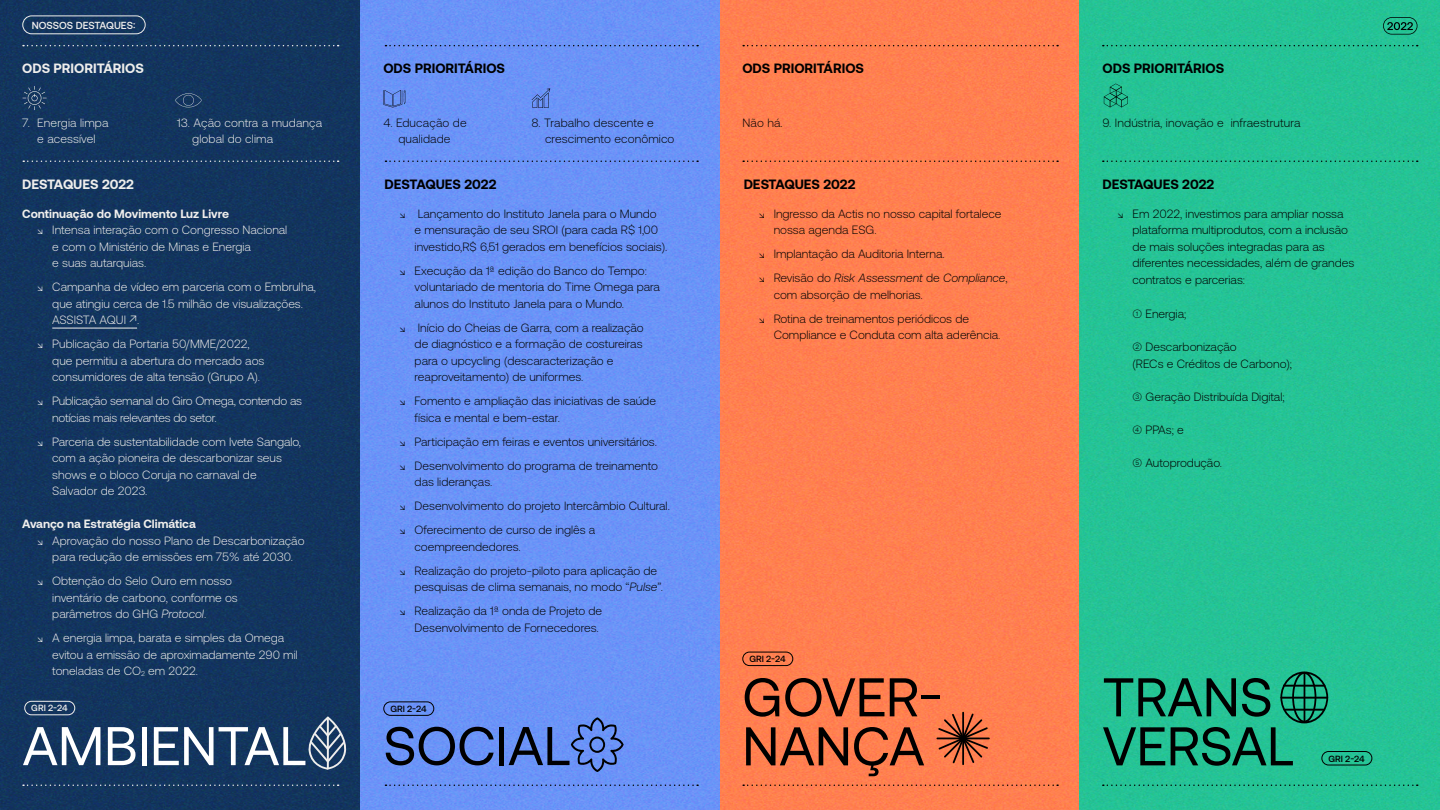
<style>
.page{position:relative;width:1440px;height:810px;background:#fff}
.page>*{position:absolute;margin:0;border:0;box-sizing:border-box;transform-origin:0 0}
.t1{font:54.38px/49.1px "Aeonik";color:#000}
.t2{font:54.38px "Aeonik";color:#fff}
.t3{font:700 13.5px "Aeonik";color:#000}
.t4{font:700 13.5px "Aeonik";color:#efeeec}
.t5{font:300 12px/16.5px "Aeonik";color:#000}
.t6{font:300 12px/16.5px "Aeonik";color:#efeeec}
.t7{font:300 12px/16.5px "Aeonik";letter-spacing:-.02em;color:#efeeec}
.t8{font:700 12px "Aeonik";color:#efeeec}
.t9{font:500 10.27px "Aeonik";color:#efeeec}
.t10{font:500 9px "Aeonik";color:#000}
.t11{font:500 9px "Aeonik";color:#efeeec}
.s1{font-style:italic}
</style>
<div class="page">
<img style="left:0;top:0;width:1440px;height:810px">
<hr style="left:52px;top:328px;width:85px;height:1px;background:#efeeec">
<svg style="left:175px;top:93px;width:27px;height:14px"></svg>
<svg style="left:23px;top:86px;width:24px;height:24px"></svg>
<svg style="left:383px;top:90px;width:23px;height:17px"></svg>
<svg style="left:1104px;top:84px;width:24px;height:23px"></svg>
<hr style="left:962px;top:712px;width:2px;height:53px;background:#000">
<hr style="left:937px;top:738px;width:53px;height:1px;background:#000">
<svg style="left:938px;top:714px;width:50px;height:49px;background:#b85b39"></svg>
<div style="left:742px;top:652px;width:51px;height:14px;border:1px solid #000;border-radius:7px"></div>
<div style="left:24px;top:701px;width:51px;height:14px;border:1px solid #efeeec;border-radius:7px"></div>
<svg style="left:307px;top:717px;width:41px;height:52px;background:#4a6381"></svg>
<div style="left:383px;top:701px;width:51px;height:15px;border:1px solid #000;border-radius:7px"></div>
<svg style="left:571px;top:717px;width:53px;height:55px;background:#5779cb"></svg>
<div style="left:1322px;top:751px;width:50px;height:14px;border:1px solid #000;border-radius:7px"></div>
<svg style="left:1280px;top:672px;width:48px;height:51px;background:#1c9673"></svg>
<hr style="left:1304px;top:672px;width:1px;height:51px;background:#000">
<hr style="left:1283px;top:685px;width:42px;height:2px;background:#000">
<hr style="left:1284px;top:709px;width:41px;height:2px;background:#000">
<hr style="left:1280px;top:697px;width:48px;height:2px;background:#000">
<div style="left:22px;top:16px;width:123px;height:18px;border:1px solid #efeeec;border-radius:9px"></div>
<svg style="left:1383px;top:17px;width:34px;height:18px"></svg>
<svg style="left:23px;top:45px;width:316px;height:1px"></svg>
<svg style="left:23px;top:784px;width:316px;height:2px"></svg>
<svg style="left:386px;top:45px;width:312px;height:1px"></svg>
<svg style="left:386px;top:160px;width:312px;height:2px"></svg>
<svg style="left:386px;top:784px;width:312px;height:2px"></svg>
<svg style="left:743px;top:45px;width:315px;height:1px"></svg>
<svg style="left:743px;top:160px;width:315px;height:2px"></svg>
<svg style="left:743px;top:784px;width:315px;height:2px"></svg>
<svg style="left:1103px;top:45px;width:315px;height:1px"></svg>
<svg style="left:1103px;top:160px;width:315px;height:2px"></svg>
<svg style="left:1103px;top:784px;width:315px;height:2px"></svg>
<svg style="left:23px;top:160px;width:316px;height:2px"></svg>
<svg style="left:532px;top:88px;width:18px;height:20px"></svg>
<p class="t9" style="left:32px;top:19px;width:105px">NOSSOS DESTAQUES:</p>
<p class="t4" style="left:22px;top:61px;width:123px">ODS PRIORITÁRIOS</p>
<p class="t3" style="left:383px;top:61px;width:123px">ODS PRIORITÁRIOS</p>
<p class="t6" style="left:22px;top:114px;width:88px;text-align:center">7. Energia limpa e acessível</p>
<p class="t5" style="left:545px;top:114px;width:131px;text-indent:-13px">8. Trabalho descente e crescimento econômico</p>
<p class="t6" style="left:192px;top:114px;width:132px;text-indent:-15px">13. Ação contra a mudança global do clima</p>
<p class="t5" style="left:383px;top:114px;width:85px;text-align:center">4. Educação de qualidade</p>
<p class="t4" style="left:22px;top:177px;width:113px">DESTAQUES 2022</p>
<p class="t8" style="left:22px;top:207px;width:208px">Continuação do Movimento Luz Livre</p>
<p class="t6" style="left:52px;top:222px;width:237px;text-indent:-15px">↘ Intensa interação com o Congresso Nacional e com o Ministério de Minas e Energia<br>e suas autarquias.</p>
<p class="t6" style="left:52px;top:279px;width:265px;text-indent:-15px">↘ Campanha de vídeo em parceria com o Embrulha, que atingiu cerca de 1.5 milhão de visualizações.<br>ASSISTA AQUI ↗.</p>
<p class="t6" style="left:52px;top:336px;width:214px;text-indent:-15px">↘ Publicação da Portaria 50/MME/2022, que permitiu a abertura do mercado aos consumidores de alta tensão (Grupo A).</p>
<p class="t7" style="left:52px;top:393px;width:251px;text-indent:-15px">↘ Publicação semanal do Giro Omega, contendo as notícias mais relevantes do setor.</p>
<p class="t6" style="left:52px;top:433px;width:250px;text-indent:-15px">↘ Parceria de sustentabilidade com Ivete Sangalo, com a ação pioneira de descarbonizar seus shows e o bloco Coruja no carnaval de Salvador de 2023.</p>
<p class="t8" style="left:22px;top:517px;width:175px">Avanço na Estratégia Climática</p>
<p class="t6" style="left:37px;top:532px;width:269px;text-align:center">↘ Aprovação do nosso Plano de Descarbonização para redução de emissões em 75% até 2030.</p>
<p class="t6" style="left:52px;top:573px;width:187px;text-indent:-15px">↘ Obtenção do Selo Ouro em nosso inventário de carbono, conforme os parâmetros do GHG <span class="s1">Protocol</span>.</p>
<p class="t6" style="left:52px;top:630px;width:247px;text-indent:-15px">↘ A energia limpa, barata e simples da Omega evitou a emissão de aproximadamente 290 mil toneladas de CO<sub>2</sub> em 2022.</p>
<p class="t11" style="left:31px;top:703px;width:38px">GRI 2-24</p>
<h1 class="t2" style="left:22px;top:716px;width:286px">AMBIENTAL</h1>
<p class="t3" style="left:385px;top:177px;width:113px">DESTAQUES 2022</p>
<p class="t5" style="left:415px;top:205px;width:254px;text-indent:-15px">↘ Lançamento do Instituto Janela para o Mundo<br>e mensuração de seu SROI (para cada R$ 1,00 investido,R$ 6,51 gerados em benefícios sociais).</p>
<p class="t5" style="left:415px;top:262px;width:247px;text-indent:-15px">↘ Execução da 1ª edição do Banco do Tempo: voluntariado de mentoria do Time Omega para alunos do Instituto Janela para o Mundo.</p>
<p class="t5" style="left:415px;top:319px;width:231px;text-indent:-15px">↘ Início do Cheias de Garra, com a realização de diagnóstico e a formação de costureiras para o upcycling (descaracterização e reaproveitamento) de uniformes.</p>
<p class="t5" style="left:415px;top:393px;width:243px;text-indent:-15px">↘ Fomento e ampliação das iniciativas de saúde física e mental e bem-estar.</p>
<p class="t5" style="left:400px;top:430px;width:260px;line-height:24px">↘ Participação em feiras e eventos universitários. ↘ Desenvolvimento do programa de treinamento</p>
<p class="t5" style="left:400px;top:470px;width:272px;line-height:24px;text-indent:15px">das lideranças.<br>↘ Desenvolvimento do projeto Intercâmbio Cultural. ↘ Oferecimento de curso de inglês a</p>
<p class="t5" style="left:400px;top:535px;width:259px;line-height:24px;text-indent:15px">coempreendedores.<br>↘ Realização do projeto-piloto para aplicação de</p>
<p class="t5" style="left:400px;top:575px;width:265px;line-height:24px;text-indent:15px">pesquisas de clima semanais, no modo “<span class="s1">Pulse</span>”. ↘ Realização da 1ª onda de Projeto de</p>
<p class="t5" style="left:415px;top:619px;width:186px">Desenvolvimento de Fornecedores.</p>
<p class="t10" style="left:390px;top:704px;width:38px">GRI 2-24</p>
<h1 class="t1" style="left:383px;top:722px;width:189px">SOCIAL</h1>
<p class="t3" style="left:742px;top:61px;width:123px">ODS PRIORITÁRIOS</p>
<p class="t5" style="left:742px;top:114px;width:42px">Não há.</p>
<p class="t3" style="left:744px;top:177px;width:113px">DESTAQUES 2022</p>
<p class="t5" style="left:774px;top:205px;width:229px;text-indent:-15px">↘ Ingresso da Actis no nosso capital fortalece nossa agenda ESG.</p>
<p class="t5" style="left:759px;top:242px;width:251px;line-height:24px">↘ Implantação da Auditoria Interna.<br>↘ Revisão do <span class="s1">Risk Assessment</span> de <span class="s1">Compliance</span>,</p>
<p class="t5" style="left:759px;top:283px;width:212px;line-height:24px;text-indent:15px">com absorção de melhorias.<br>↘ Rotina de treinamentos periódicos de</p>
<p class="t5" style="left:774px;top:327px;width:228px">Compliance e Conduta com alta aderência.</p>
<p class="t10" style="left:749px;top:654px;width:38px">GRI 2-24</p>
<h1 class="t1" style="left:742px;top:673px;width:201px">GOVER-<br>NANÇA</h1>
<p class="t3" style="left:1103px;top:61px;width:123px">ODS PRIORITÁRIOS</p>
<p class="t5" style="left:1103px;top:114px;width:199px">9. Indústria, inovação e infraestrutura</p>
<p class="t3" style="left:1103px;top:177px;width:113px">DESTAQUES 2022</p>
<p class="t5" style="left:1133px;top:205px;width:223px;text-indent:-15px">↘ Em 2022, investimos para ampliar nossa plataforma multiprodutos, com a inclusão de mais soluções integradas para as diferentes necessidades, além de grandes contratos e parcerias:</p>
<p class="t5" style="left:1133px;top:306px;width:55px">➀ Energia;</p>
<p class="t5" style="left:1133px;top:339px;width:161px">➁ Descarbonização<br>(RECs e Créditos de Carbono);</p>
<p class="t5" style="left:1133px;top:388px;width:154px">➂ Geração Distribuída Digital;</p>
<p class="t5" style="left:1133px;top:421px;width:53px">➃ PPAs; e</p>
<p class="t5" style="left:1133px;top:454px;width:91px">➄ Autoprodução.</p>
<h1 class="t1" style="left:1103px;top:673px;width:193px">TRANS<br>VERSAL</h1>
<p class="t10" style="left:1328px;top:753px;width:38px">GRI 2-24</p>
</div>
